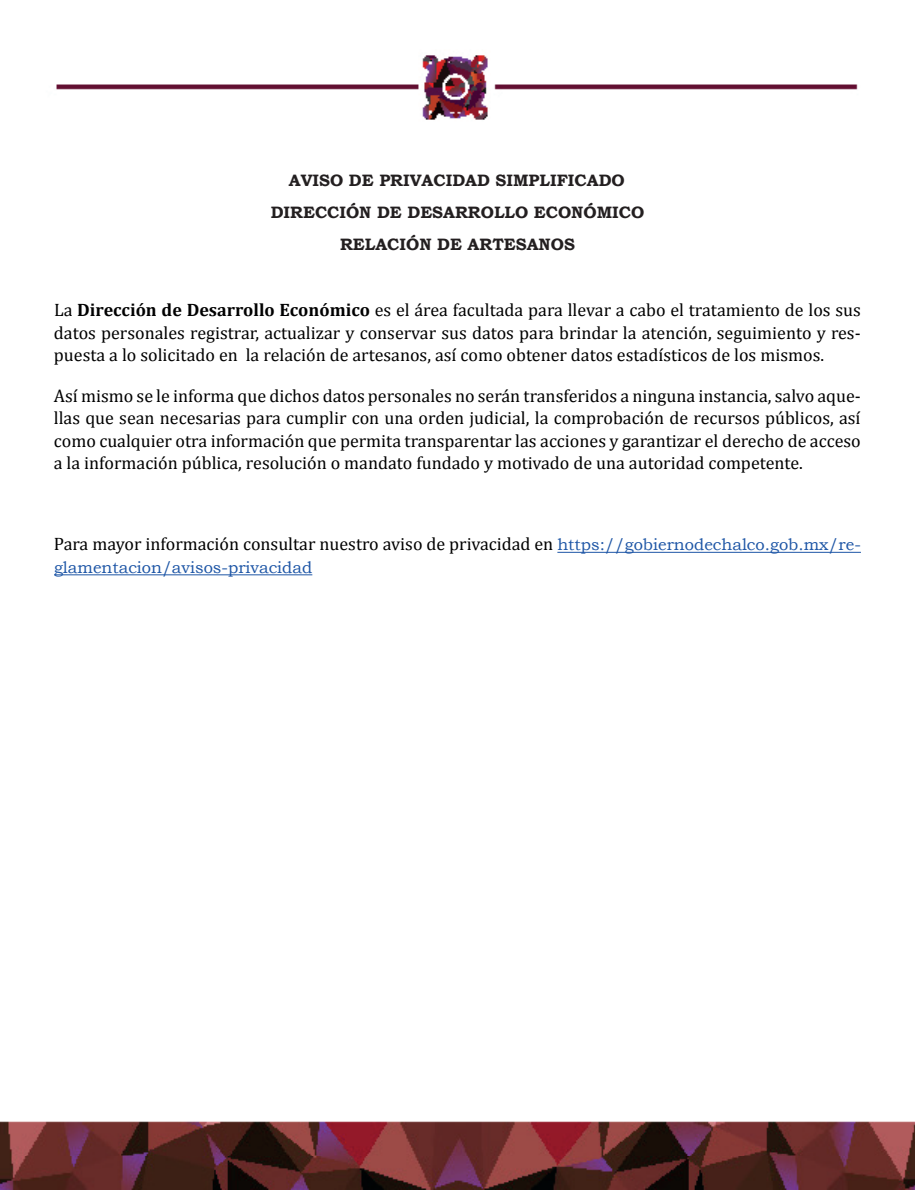
<style>
.page{position:relative;width:915px;height:1191px;background:#fff}
.page>*{position:absolute;margin:0;border:0;box-sizing:border-box;transform-origin:0 0}
.t1{font:18px/22.5px "Cambria";color:#000001;text-align:justify}
.t2{font:700 16.5px/31.8px "Bookman Old Style";color:#231f20;text-align:center}
.t3{font:16.5px "Bookman Old Style";color:#1e56a6}
.s1{font-weight:700}
.s2{font-family:"Bookman Old Style";font-size:16.5px;color:#1e56a6}
</style>
<div class="page">
<img style="left:0;top:55px;width:914px;height:1134px">
<hr style="left:557px;top:552px;width:303px;height:1px;background:#1e56a6">
<hr style="left:54px;top:574px;width:258px;height:1px;background:#1e56a6">
<p class="t2" style="left:270px;top:164px;width:375px">AVISO DE PRIVACIDAD SIMPLIFICADO<br>DIRECCIÓN DE DESARROLLO ECONÓMICO<br>RELACIÓN DE ARTESANOS</p>
<p class="t1" style="left:54px;top:299px;width:808px">La <span class="s1">Dirección de Desarrollo Económico</span> es el área facultada para llevar a cabo el tratamiento de los sus datos personales registrar, actualizar y conservar sus datos para brindar la atención, seguimiento y res&shy;puesta a lo solicitado en la relación de artesanos, así como obtener datos estadísticos de los mismos.</p>
<p class="t1" style="left:54px;top:384px;width:808px">Así mismo se le informa que dichos datos personales no serán transferidos a ninguna instancia, salvo aque&shy;llas que sean necesarias para cumplir con una orden judicial, la comprobación de recursos públicos, así como cualquier otra información que permita transparentar las acciones y garantizar el derecho de acceso a la información pública, resolución o mandato fundado y motivado de una autoridad competente.</p>
<p class="t1" style="left:54px;top:533px;width:808px">Para mayor información consultar nuestro aviso de privacidad en <span class="s2">https://gobiernodechalco.gob.mx/re-</span></p>
<p class="t3" style="left:54px;top:557px;width:260px">glamentacion/avisos-privacidad</p>
</div>
